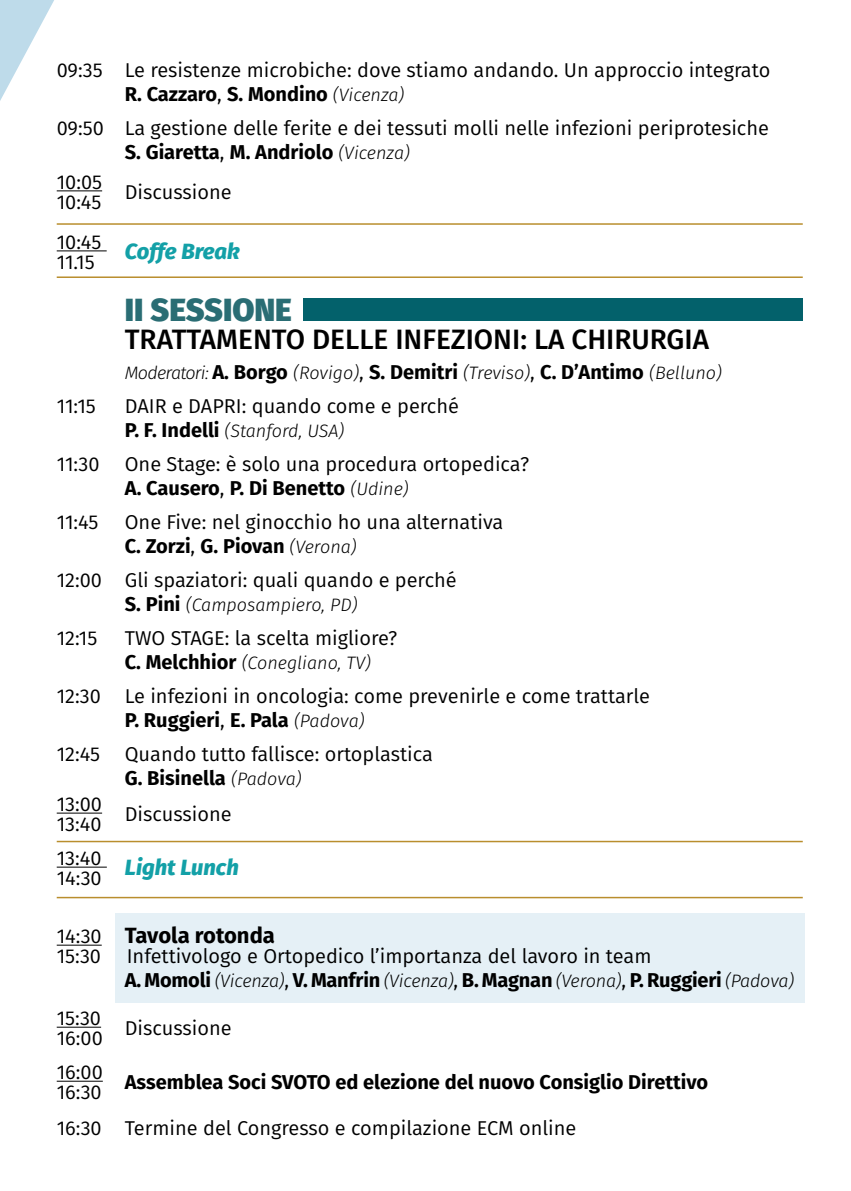
<style>
.page{position:relative;width:851px;height:1191px;background:#fff}
.page>*{position:absolute;margin:0;border:0;box-sizing:border-box;transform-origin:0 0}
.t1{font:800 32px "Fira Sans";color:#2a6d74}
.t2{font:500 28px "Fira Sans";color:#000}
.t3{font:italic 800 22px "Fira Sans";color:#13a0a7}
.t4{font:700 22px "Fira Sans";letter-spacing:-.005em;color:#000}
.t5{font:20px "Fira Sans";color:#000}
.t6{font:700 20px "Fira Sans";color:#000}
.t7{font:italic 300 18px "Fira Sans";color:#000}
.s1{font-weight:400}
.s2{font-weight:300;font-style:italic;font-size:18px}
.s3{font-weight:700;font-style:normal;font-size:20px}
.s4{font-weight:400;font-style:normal;font-size:20px}
.s5{font-weight:400;font-size:20px}
</style>
<div class="page">
<hr style="left:57px;top:190px;width:45px;height:1px;background:#000">
<hr style="left:57px;top:250px;width:50px;height:1px;background:#000">
<hr style="left:57px;top:812px;width:45px;height:1px;background:#000">
<hr style="left:57px;top:866px;width:50px;height:1px;background:#000">
<hr style="left:57px;top:944px;width:45px;height:1px;background:#000">
<hr style="left:57px;top:1026px;width:44px;height:1px;background:#000">
<hr style="left:57px;top:1080px;width:46px;height:1px;background:#000">
<svg style="left:0;top:0;width:54px;height:101px"></svg>
<div style="left:115px;top:913px;width:689px;height:89px;background:#e5f0f6"></div>
<div style="left:303px;top:298px;width:499px;height:22px;background:#03616b"></div>
<hr style="left:57px;top:223px;width:745px;height:2px;background:#b98e2d">
<hr style="left:57px;top:840px;width:745px;height:2px;background:#b98e2d">
<hr style="left:57px;top:276px;width:745px;height:2px;background:#b98e2d">
<hr style="left:57px;top:896px;width:745px;height:2px;background:#b98e2d">
<p class="t5" style="left:57px;top:55px;width:715px">09:35 Le resistenze microbiche: dove stiamo andando. Un approccio integrato</p>
<p class="t6" style="left:125px;top:77px;width:281px">R. Cazzaro<span class="s1">,</span> S. Mondino <span class="s2">(Vicenza)</span></p>
<p class="t5" style="left:57px;top:113px;width:713px">09:50 La gestione delle ferite e dei tessuti molli nelle infezioni periprotesiche</p>
<p class="t6" style="left:125px;top:135px;width:286px">S. Giaretta<span class="s1">,</span> M. Andriolo <span class="s2">(Vicenza)</span></p>
<p class="t5" style="left:57px;top:167px;width:47px">10:05</p>
<p class="t5" style="left:125px;top:177px;width:108px">Discussione</p>
<p class="t5" style="left:57px;top:187px;width:46px">10:45</p>
<p class="t5" style="left:57px;top:227px;width:46px">10:45</p>
<p class="t3" style="left:125px;top:232px;width:116px">Coffe Break</p>
<p class="t5" style="left:57px;top:247px;width:40px">11.15</p>
<p class="t1" style="left:125px;top:281px;width:169px">II SESSIONE</p>
<p class="t2" style="left:125px;top:317px;width:585px">TRATTAMENTO DELLE INFEZIONI: LA CHIRURGIA</p>
<p class="t7" style="left:125px;top:360px;width:598px">Moderatori: <span class="s3">A. Borgo</span> (Rovigo)<span class="s4">,</span> <span class="s3">S. Demitri</span> (Treviso)<span class="s4">,</span> <span class="s3">C. D’Antimo</span> (Belluno)</p>
<p class="t5" style="left:57px;top:391px;width:41px">11:15</p>
<p class="t5" style="left:125px;top:391px;width:336px">DAIR e DAPRI: quando come e perché</p>
<p class="t7" style="left:125px;top:418px;width:221px"><span class="s3">P. F. Indelli</span> (Stanford, USA)</p>
<p class="t5" style="left:57px;top:449px;width:44px">11:30</p>
<p class="t5" style="left:125px;top:449px;width:406px">One Stage: è solo una procedura ortopedica?</p>
<p class="t6" style="left:125px;top:471px;width:285px">A. Causero<span class="s1">,</span> P. Di Benetto <span class="s2">(Udine)</span></p>
<p class="t5" style="left:57px;top:507px;width:43px">11:45</p>
<p class="t5" style="left:125px;top:507px;width:380px">One Five: nel ginocchio ho una alternativa</p>
<p class="t6" style="left:125px;top:529px;width:233px">C. Zorzi<span class="s1">,</span> G. Piovan <span class="s2">(Verona)</span></p>
<p class="t5" style="left:57px;top:565px;width:401px">12:00 Gli spaziatori: quali quando e perché</p>
<p class="t7" style="left:125px;top:592px;width:234px"><span class="s3">S. Pini</span> (Camposampiero, PD)</p>
<p class="t5" style="left:57px;top:623px;width:42px">12:15</p>
<p class="t5" style="left:125px;top:623px;width:274px">TWO STAGE: la scelta migliore?</p>
<p class="t7" style="left:125px;top:650px;width:247px"><span class="s3">C. Melchhior</span> (Conegliano, TV)</p>
<p class="t5" style="left:57px;top:681px;width:594px">12:30 Le infezioni in oncologia: come prevenirle e come trattarle</p>
<p class="t6" style="left:125px;top:703px;width:241px">P. Ruggieri<span class="s1">,</span> E. Pala <span class="s2">(Padova)</span></p>
<p class="t5" style="left:57px;top:739px;width:378px">12:45 Quando tutto fallisce: ortoplastica</p>
<p class="t6" style="left:125px;top:761px;width:178px">G. Bisinella <span class="s2">(Padova)</span></p>
<p class="t5" style="left:57px;top:789px;width:47px">13:00</p>
<p class="t5" style="left:125px;top:799px;width:108px">Discussione</p>
<p class="t5" style="left:57px;top:809px;width:46px">13:40</p>
<p class="t5" style="left:57px;top:843px;width:46px">13:40</p>
<p class="t3" style="left:125px;top:848px;width:115px">Light Lunch</p>
<p class="t5" style="left:57px;top:863px;width:46px">14:30</p>
<p class="t4" style="left:57px;top:917px;width:220px"><span class="s5">14:30</span> Tavola rotonda</p>
<p class="t5" style="left:57px;top:941px;width:46px">15:30</p>
<p class="t5" style="left:127px;top:941px;width:526px">Infettivologo e Ortopedico l’importanza del lavoro in team</p>
<p class="t6" style="left:125px;top:963px;width:671px">A. Momoli <span class="s2">(Vicenza)</span><span class="s1">,</span> V. Manfrin <span class="s2">(Vicenza)</span><span class="s1">,</span> B. Magnan <span class="s2">(Verona)</span><span class="s1">,</span> P. Ruggieri <span class="s2">(Padova)</span></p>
<p class="t5" style="left:57px;top:1003px;width:46px">15:30</p>
<p class="t5" style="left:125px;top:1013px;width:108px">Discussione</p>
<p class="t5" style="left:57px;top:1023px;width:48px">16:00</p>
<p class="t5" style="left:57px;top:1057px;width:48px">16:00</p>
<p class="t6" style="left:125px;top:1065px;width:585px">Assemblea Soci SVOTO ed elezione del nuovo Consiglio Direttivo</p>
<p class="t5" style="left:57px;top:1077px;width:47px">16:30</p>
<p class="t5" style="left:57px;top:1113px;width:521px">16:30 Termine del Congresso e compilazione ECM online</p>
</div>
